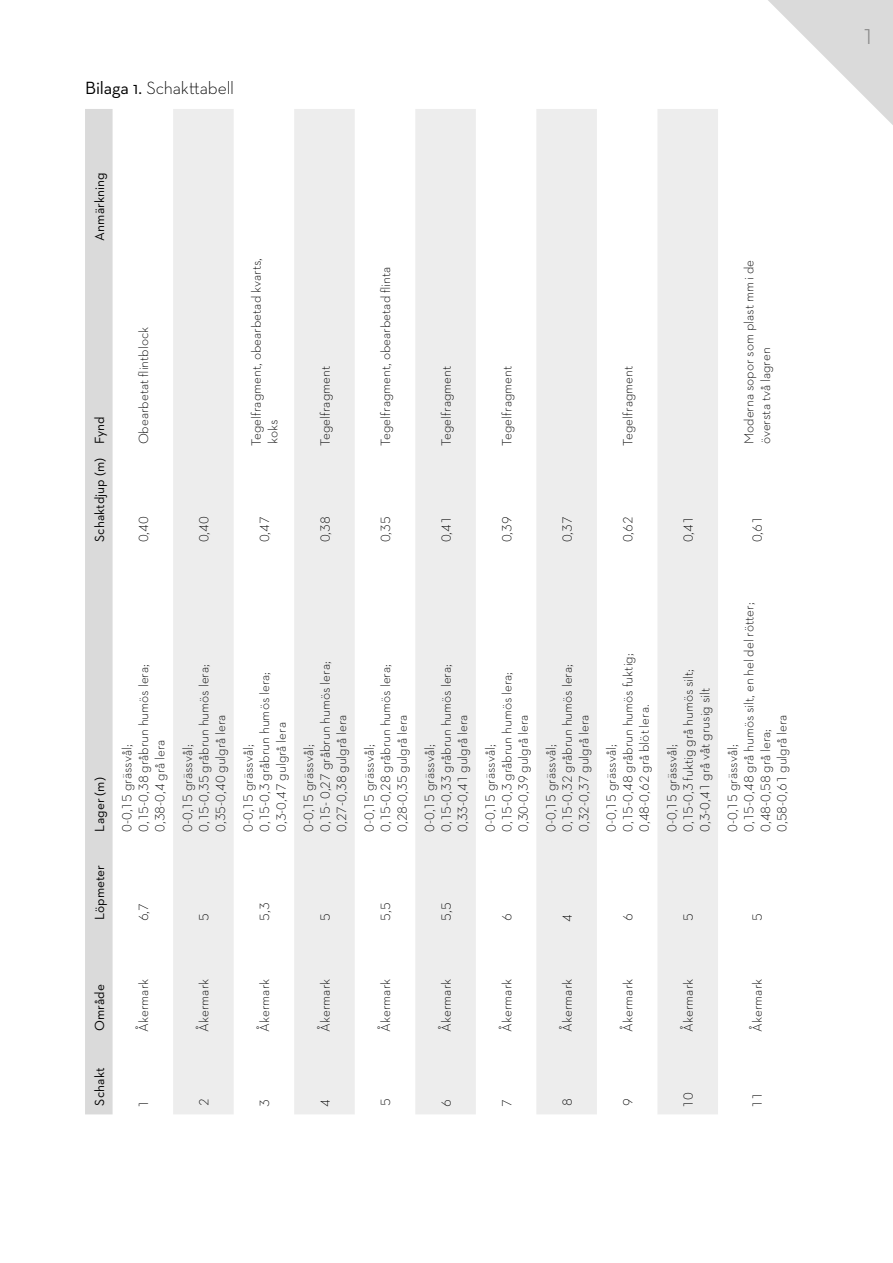
<style>
.page{position:relative;width:893px;height:1263px;background:#fff}
.page>*{position:absolute;margin:0;border:0;box-sizing:border-box;transform-origin:0 0}
.t1{font:300 30px "Neutraface Text";color:#878787}
.t2{font:300 18px "Neutraface Text";letter-spacing:-.01em;color:#000}
.t3{font:300 13.5px/16.5px "Neutraface 2 Text";color:#000}
.t4{font:13.5px "Neutraface 2 Text";letter-spacing:.005em;color:#000}
.s1{font-weight:400}
</style>
<div class="page">
<svg style="left:768px;top:0;width:125px;height:125px"></svg>
<div style="left:85px;top:109px;width:28px;height:1005px;background:#dadada"></div>
<svg style="left:173px;top:109px;width:545px;height:1005px;fill:#ededed"></svg>
<h2 class="t2" style="left:85px;top:76px;width:150px"><span class="s1">Bilaga 1.</span> Schakttabell</h2>
<p class="t4" style="left:91px;top:241px;width:70px;rotate:-90deg">Anmärkning</p>
<p class="t4" style="left:91px;top:542px;width:127px;rotate:-90deg">Schaktdjup (m) Fynd</p>
<p class="t3" style="left:135px;top:444px;width:119px;rotate:-90deg">Obearbetat flintblock</p>
<p class="t3" style="left:135px;top:542px;width:28px;rotate:-90deg">0,40</p>
<p class="t3" style="left:196px;top:542px;width:28px;rotate:-90deg">0,40</p>
<p class="t3" style="left:248px;top:446px;width:189px;rotate:-90deg">Tegelfragment, obearbetad kvarts, koks</p>
<p class="t3" style="left:256px;top:542px;width:28px;rotate:-90deg">0,47</p>
<p class="t3" style="left:317px;top:446px;width:81px;rotate:-90deg">Tegelfragment</p>
<p class="t3" style="left:317px;top:542px;width:28px;rotate:-90deg">0,38</p>
<p class="t3" style="left:377px;top:446px;width:180px;rotate:-90deg">Tegelfragment, obearbetad flinta</p>
<p class="t3" style="left:377px;top:542px;width:28px;rotate:-90deg">0,35</p>
<p class="t3" style="left:438px;top:446px;width:81px;rotate:-90deg">Tegelfragment</p>
<p class="t3" style="left:438px;top:542px;width:28px;rotate:-90deg">0,41</p>
<p class="t3" style="left:498px;top:446px;width:81px;rotate:-90deg">Tegelfragment</p>
<p class="t3" style="left:498px;top:542px;width:28px;rotate:-90deg">0,39</p>
<p class="t3" style="left:559px;top:542px;width:28px;rotate:-90deg">0,37</p>
<p class="t3" style="left:619px;top:446px;width:81px;rotate:-90deg">Tegelfragment</p>
<p class="t3" style="left:619px;top:542px;width:28px;rotate:-90deg">0,62</p>
<p class="t3" style="left:680px;top:542px;width:28px;rotate:-90deg">0,41</p>
<p class="t3" style="left:740px;top:444px;width:186px;rotate:-90deg">Moderna sopor som plast mm i de översta två lagren</p>
<p class="t3" style="left:749px;top:542px;width:28px;rotate:-90deg">0,61</p>
<p class="t4" style="left:91px;top:831px;width:56px;rotate:-90deg">Lager (m)</p>
<p class="t4" style="left:91px;top:920px;width:57px;rotate:-90deg">Löpmeter</p>
<p class="t3" style="left:119px;top:832px;width:169px;rotate:-90deg">0-0,15 grässvål;<br>0,15-0,38 gråbrun humös lera;<br>0,38-0,4 grå lera</p>
<p class="t3" style="left:135px;top:921px;width:20px;rotate:-90deg">6,7</p>
<p class="t3" style="left:179px;top:832px;width:169px;rotate:-90deg">0-0,15 grässvål;<br>0,15-0,35 gråbrun humös lera;<br>0,35-0,40 gulgrå lera</p>
<p class="t3" style="left:196px;top:921px;width:9px;rotate:-90deg">5</p>
<p class="t3" style="left:240px;top:832px;width:161px;rotate:-90deg">0-0,15 grässvål;<br>0,15-0,3 gråbrun humös lera;<br>0,3-0,47 gulgrå lera</p>
<p class="t3" style="left:256px;top:921px;width:20px;rotate:-90deg">5,3</p>
<p class="t3" style="left:300px;top:832px;width:172px;rotate:-90deg">0-0,15 grässvål;<br>0,15- 0,27 gråbrun humös lera;<br>0,27-0,38 gulgrå lera</p>
<p class="t3" style="left:317px;top:921px;width:9px;rotate:-90deg">5</p>
<p class="t3" style="left:361px;top:832px;width:169px;rotate:-90deg">0-0,15 grässvål;<br>0,15-0,28 gråbrun humös lera;<br>0,28-0,35 gulgrå lera</p>
<p class="t3" style="left:377px;top:921px;width:20px;rotate:-90deg">5,5</p>
<p class="t3" style="left:421px;top:832px;width:169px;rotate:-90deg">0-0,15 grässvål;<br>0,15-0,33 gråbrun humös lera;<br>0,33-0,41 gulgrå lera</p>
<p class="t3" style="left:438px;top:921px;width:20px;rotate:-90deg">5,5</p>
<p class="t3" style="left:482px;top:832px;width:161px;rotate:-90deg">0-0,15 grässvål;<br>0,15-0,3 gråbrun humös lera;<br>0,30-0,39 gulgrå lera</p>
<p class="t3" style="left:498px;top:921px;width:9px;rotate:-90deg">6</p>
<p class="t3" style="left:542px;top:832px;width:169px;rotate:-90deg">0-0,15 grässvål;<br>0,15-0,32 gråbrun humös lera;<br>0,32-0,37 gulgrå lera</p>
<p class="t3" style="left:559px;top:922px;width:9px;rotate:-90deg">4</p>
<p class="t3" style="left:603px;top:832px;width:180px;rotate:-90deg">0-0,15 grässvål;<br>0,15-0,48 gråbrun humös fuktig;<br>0,48-0,62 grå blöt lera.</p>
<p class="t3" style="left:663px;top:832px;width:165px;rotate:-90deg">0-0,15 grässvål;<br>0,15-0,3 fuktig grå humös silt;<br>0,3-0,41 grå våt grusig silt</p>
<p class="t3" style="left:619px;top:921px;width:9px;rotate:-90deg">6</p>
<p class="t3" style="left:680px;top:921px;width:9px;rotate:-90deg">5</p>
<p class="t3" style="left:724px;top:832px;width:231px;rotate:-90deg">0-0,15 grässvål;<br>0,15-0,48 grå humös silt, en hel del rötter;<br>0,48-0,58 grå lera;<br>0,58-0,61 gulgrå lera</p>
<p class="t3" style="left:749px;top:921px;width:9px;rotate:-90deg">5</p>
<p class="t4" style="left:91px;top:1031px;width:48px;rotate:-90deg">Område</p>
<p class="t4" style="left:91px;top:1105px;width:39px;rotate:-90deg">Schakt</p>
<p class="t3" style="left:135px;top:1032px;width:55px;rotate:-90deg">Åkermark</p>
<p class="t3" style="left:135px;top:1108px;width:9px;rotate:-90deg">1</p>
<p class="t3" style="left:196px;top:1032px;width:55px;rotate:-90deg">Åkermark</p>
<p class="t3" style="left:196px;top:1106px;width:9px;rotate:-90deg">2</p>
<p class="t3" style="left:256px;top:1032px;width:55px;rotate:-90deg">Åkermark</p>
<p class="t3" style="left:256px;top:1106px;width:9px;rotate:-90deg">3</p>
<p class="t3" style="left:317px;top:1032px;width:55px;rotate:-90deg">Åkermark</p>
<p class="t3" style="left:317px;top:1107px;width:9px;rotate:-90deg">4</p>
<p class="t3" style="left:377px;top:1032px;width:55px;rotate:-90deg">Åkermark</p>
<p class="t3" style="left:377px;top:1106px;width:9px;rotate:-90deg">5</p>
<p class="t3" style="left:438px;top:1032px;width:55px;rotate:-90deg">Åkermark</p>
<p class="t3" style="left:438px;top:1107px;width:9px;rotate:-90deg">6</p>
<p class="t3" style="left:498px;top:1032px;width:55px;rotate:-90deg">Åkermark</p>
<p class="t3" style="left:498px;top:1107px;width:9px;rotate:-90deg">7</p>
<p class="t3" style="left:559px;top:1032px;width:55px;rotate:-90deg">Åkermark</p>
<p class="t3" style="left:559px;top:1106px;width:9px;rotate:-90deg">8</p>
<p class="t3" style="left:619px;top:1032px;width:55px;rotate:-90deg">Åkermark</p>
<p class="t3" style="left:619px;top:1106px;width:9px;rotate:-90deg">9</p>
<p class="t3" style="left:680px;top:1032px;width:55px;rotate:-90deg">Åkermark</p>
<p class="t3" style="left:680px;top:1108px;width:17px;rotate:-90deg">10</p>
<p class="t3" style="left:749px;top:1032px;width:55px;rotate:-90deg">Åkermark</p>
<p class="t3" style="left:749px;top:1108px;width:17px;rotate:-90deg">11</p>
<h1 class="t1" style="left:864px;top:15px;width:9px">1</h1>
</div>
